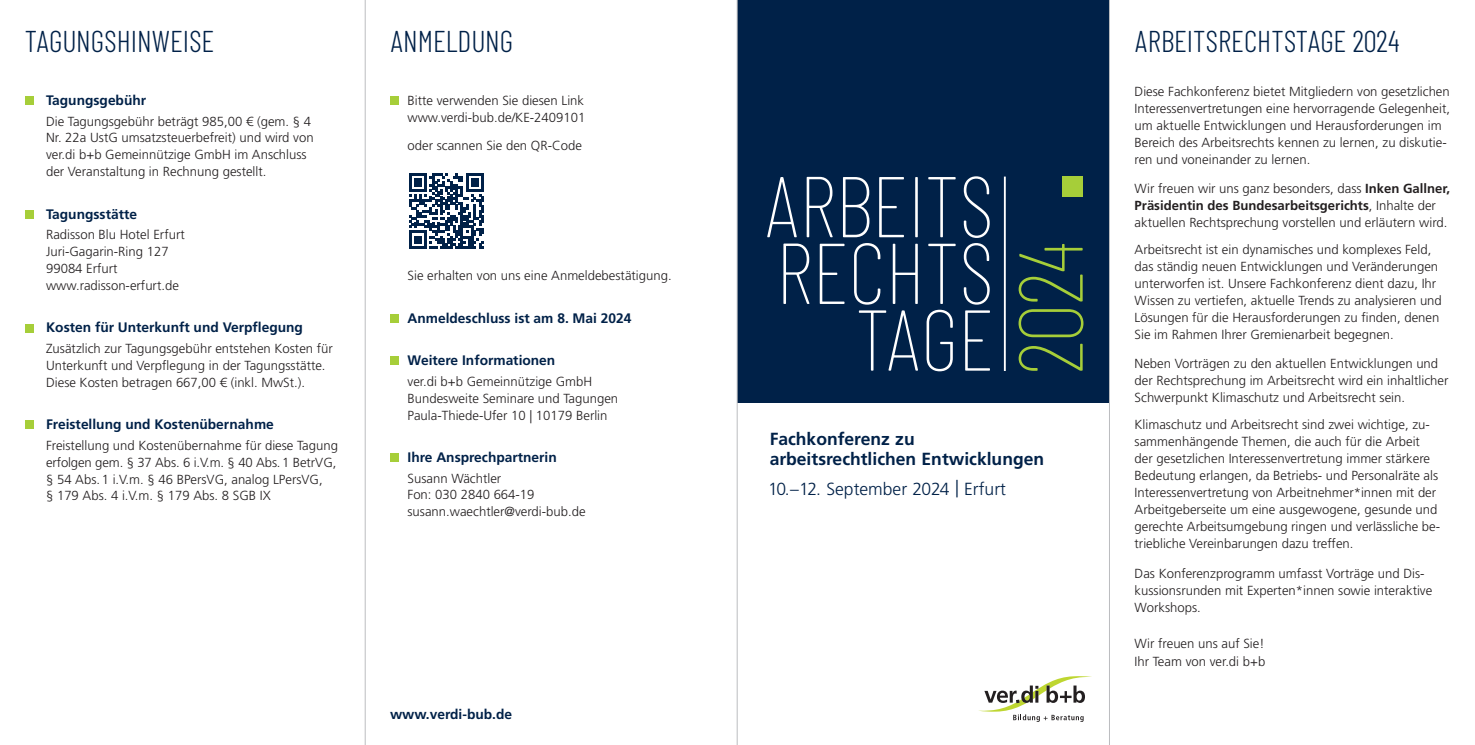
<style>
.page{position:relative;width:1475px;height:745px;background:#fff}
.page>*{position:absolute;margin:0;border:0;box-sizing:border-box;transform-origin:0 0}
.t1{font:100 90.38px "Barlow Condensed";color:#a6ce39}
.t2{font:100 86px/66.6px "Barlow Condensed";letter-spacing:-.005em;color:#fff;text-align:right}
.t3{font:300 30px "Barlow Condensed";color:#002148}
.t4{font:700 17.5px/20px "Frutiger LT Std";color:#002148}
.t5{font:300 17.5px "Frutiger LT Std";color:#002148}
.t6{font:700 13.75px "Frutiger LT Std";color:#002148}
.t7{font:300 13.12px/16.9px "Frutiger LT Std";color:#231f20}
.s1{font-weight:700}
</style>
<div class="page">
<div style="left:25px;top:96px;width:9px;height:9px;background:#a6ce39"></div>
<div style="left:25px;top:210px;width:9px;height:9px;background:#a6ce39"></div>
<div style="left:25px;top:323px;width:9px;height:9px;background:#a6ce39"></div>
<div style="left:25px;top:420px;width:9px;height:9px;background:#a6ce39"></div>
<div style="left:390px;top:96px;width:9px;height:9px;background:#a6ce39"></div>
<div style="left:390px;top:313px;width:9px;height:9px;background:#a6ce39"></div>
<div style="left:390px;top:356px;width:9px;height:9px;background:#a6ce39"></div>
<div style="left:390px;top:453px;width:9px;height:9px;background:#a6ce39"></div>
<div style="left:737px;top:0;width:372px;height:402px;background:#002148"></div>
<div style="left:1062px;top:177px;width:20px;height:20px;background:#a6ce39"></div>
<hr style="left:1003px;top:176px;width:2px;height:195px;background:#fff">
<svg style="left:979px;top:676px;width:113px;height:45px"></svg>
<svg style="left:409px;top:173px;width:75px;height:75px"></svg>
<hr style="left:365px;top:0;width:1px;height:744px;background:#bcbdc0">
<hr style="left:736px;top:0;width:1px;height:744px;background:#bcbdc0">
<hr style="left:1108px;top:0;width:1px;height:744px;background:#bcbdc0">
<h3 class="t3" style="left:25px;top:23px;width:191px">TAGUNGSHINWEISE</h3>
<p class="t6" style="left:46px;top:92px;width:102px">Tagungsgebühr</p>
<p class="t7" style="left:46px;top:113px;width:269px">Die Tagungsgebühr beträgt 985,00 € (gem. § 4<br>Nr. 22a UstG umsatzsteuerbefreit) und wird von ver.di b+b Gemeinnützige GmbH im Anschluss der Veranstaltung in Rechnung gestellt.</p>
<p class="t6" style="left:46px;top:206px;width:92px">Tagungsstätte</p>
<p class="t7" style="left:46px;top:226px;width:140px">Radisson Blu Hotel Erfurt<br>Juri-Gagarin-Ring 127<br>99084 Erfurt www.radisson-erfurt.de</p>
<p class="t6" style="left:46px;top:319px;width:258px">Kosten für Unterkunft und Verpflegung</p>
<p class="t7" style="left:46px;top:340px;width:288px">Zusätzlich zur Tagungsgebühr entstehen Kosten für<br>Unterkunft und Verpflegung in der Tagungsstätte.<br>Diese Kosten betragen 667,00 € (inkl. MwSt.).</p>
<p class="t6" style="left:46px;top:416px;width:229px">Freistellung und Kostenübernahme</p>
<p class="t7" style="left:46px;top:436px;width:293px">Freistellung und Kostenübernahme für diese Tagung erfolgen gem. § 37 Abs. 6 i.V.m. § 40 Abs.1 BetrVG, § 54 Abs.1 i.V.m. § 46 BPersVG, analog LPersVG,<br>§ 179 Abs. 4 i.V.m. § 179 Abs. 8 SGB IX</p>
<h3 class="t3" style="left:390px;top:23px;width:125px">ANMELDUNG</h3>
<h3 class="t3" style="left:1134px;top:23px;width:266px">ARBEITSRECHTSTAGE 2024</h3>
<p class="t7" style="left:407px;top:92px;width:179px">Bitte verwenden Sie diesen Link www.verdi-bub.de/KE-2409101</p>
<p class="t7" style="left:407px;top:137px;width:176px">oder scannen Sie den QR-Code</p>
<p class="t7" style="left:407px;top:266px;width:266px">Sie erhalten von uns eine Anmeldebestätigung.</p>
<p class="t6" style="left:407px;top:309px;width:225px">Anmeldeschluss ist am 8. Mai 2024</p>
<p class="t6" style="left:407px;top:352px;width:149px">Weitere Informationen</p>
<p class="t7" style="left:407px;top:372px;width:212px">ver.di b+b Gemeinnützige GmbH<br>Bundesweite Seminare und Tagungen<br>Paula-Thiede-Ufer 10 | 10179 Berlin</p>
<p class="t6" style="left:407px;top:449px;width:151px">Ihre Ansprechpartnerin</p>
<p class="t7" style="left:407px;top:469px;width:179px">Susann Wächtler<br>Fon: 030 2840 664-19 susann.waechtler@verdi-bub.de</p>
<p class="t6" style="left:390px;top:705px;width:124px">www.verdi-bub.de</p>
<h2 class="t2" style="left:763px;top:170px;width:232px">ARBEITS<br>RECHTS<br>TAGE</h2>
<h1 class="t1" style="left:993px;top:375px;width:135px;rotate:-90deg">2024</h1>
<h3 class="t4" style="left:769px;top:428px;width:276px">Fachkonferenz zu arbeitsrechtlichen Entwicklungen</h3>
<h3 class="t5" style="left:768px;top:478px;width:239px">10.–12. September 2024 | Erfurt</h3>
<p class="t7" style="left:1134px;top:83px;width:317px">Diese Fachkonferenz bietet Mitgliedern von gesetzlichen Interessenvertretungen eine hervorragende Gelegenheit, um aktuelle Entwicklungen und Herausforderungen im Bereich des Arbeitsrechts kennen zu lernen, zu diskutie&shy;ren und voneinander zu lernen.</p>
<p class="t7" style="left:1134px;top:180px;width:317px">Wir freuen wir uns ganz besonders, dass <span class="s1">Inken Gallner,<br>Präsidentin des Bundesarbeitsgerichts</span>, Inhalte der aktuellen Rechtsprechung vorstellen und erläutern wird.</p>
<p class="t7" style="left:1134px;top:241px;width:309px">Arbeitsrecht ist ein dynamisches und komplexes Feld, das ständig neuen Entwicklungen und Veränderungen unterworfen ist. Unsere Fachkonferenz dient dazu, Ihr Wissen zu vertiefen, aktuelle Trends zu analysieren und Lösungen für die Herausforderungen zu finden, denen Sie im Rahmen Ihrer Gremienarbeit begegnen.</p>
<p class="t7" style="left:1134px;top:355px;width:315px">Neben Vorträgen zu den aktuellen Entwicklungen und der Rechtsprechung im Arbeitsrecht wird ein inhaltlicher<br>Schwerpunkt Klimaschutz und Arbeitsrecht sein.</p>
<p class="t7" style="left:1134px;top:416px;width:307px">Klimaschutz und Arbeitsrecht sind zwei wichtige, zu&shy;sammenhängende Themen, die auch für die Arbeit der gesetzlichen Interessenvertretung immer stärkere Bedeutung erlangen, da Betriebs- und Personalräte als Interessenvertretung von Arbeitnehmer*innen mit der Arbeitgeberseite um eine ausgewogene, gesunde und gerechte Arbeitsumgebung ringen und verlässliche be&shy;triebliche Vereinbarungen dazu treffen.</p>
<p class="t7" style="left:1134px;top:565px;width:299px">Das Konferenzprogramm umfasst Vorträge und Dis&shy;kussionsrunden mit Experten*innen sowie interaktive<br>Workshops.</p>
<p class="t7" style="left:1134px;top:634px;width:132px;line-height:17.5px">Wir freuen uns auf Sie!<br>Ihr Team von ver.di b+b</p>
</div>
